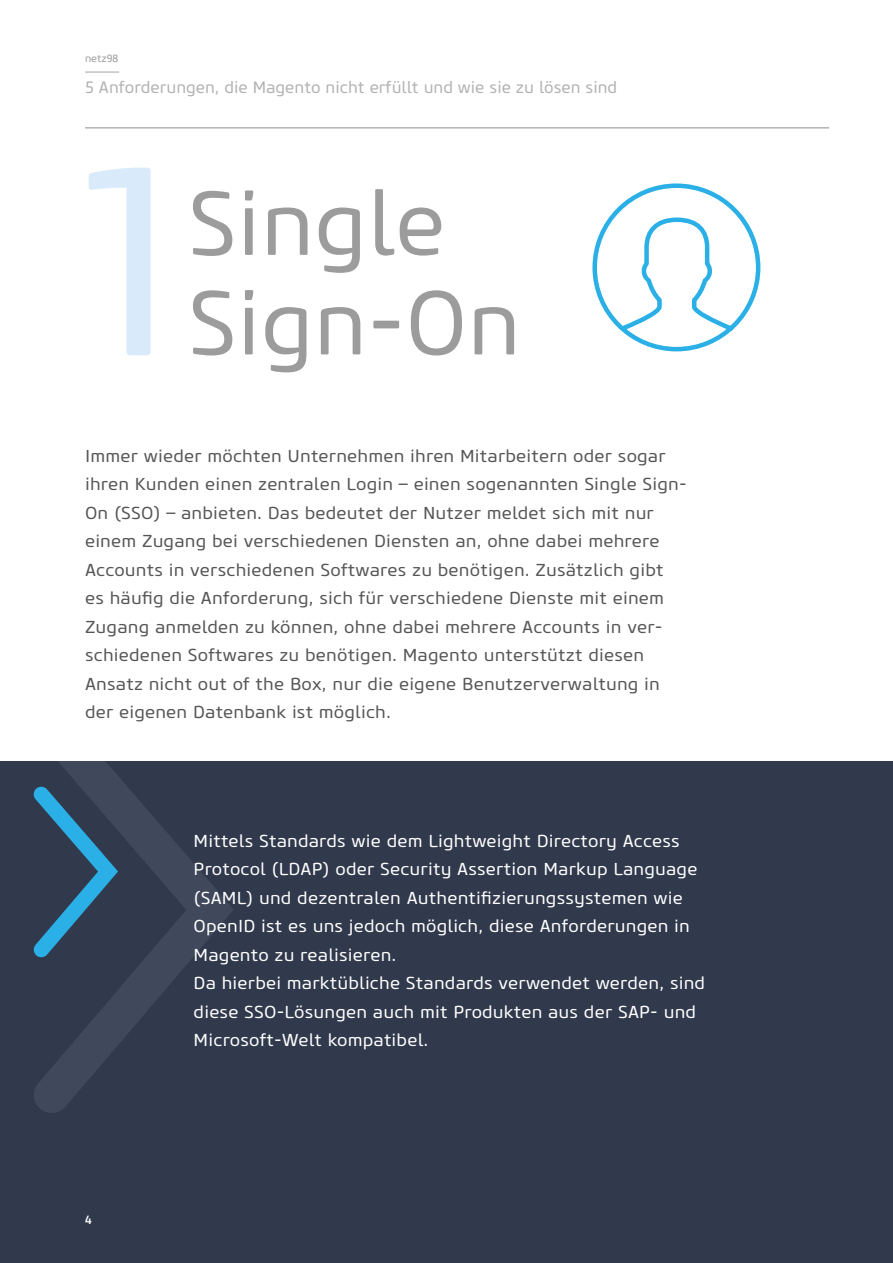
<style>
.page{position:relative;width:893px;height:1263px;background:#fff}
.page>*{position:absolute;margin:0;border:0;box-sizing:border-box;transform-origin:0 0}
.t1{font:268.2px "Core Sans M45";color:#d9ebfa}
.t2{font:90px/99.6px "Core Sans M45";color:#9c9c9d}
.t3{font:17.25px/28.5px "Core Sans M45";letter-spacing:.01em;color:#565655;scale:1.04 1}
.t4{font:17.25px/28.5px "Core Sans M45";letter-spacing:.01em;color:#fff;scale:1.04 1}
.t5{font:16.5px "Core Sans M45";color:#b1b2b3}
.t6{font:500 12px "Core Sans M55";color:#fff}
.t7{font:10.5px "Core Sans M45";color:#9c9c9d}
</style>
<div class="page">
<hr style="left:85px;top:72px;width:34px;height:1px;background:#8d8d8d">
<hr style="left:85px;top:128px;width:744px;height:1px;background:#8d8d8d">
<div style="left:0;top:761px;width:893px;height:502px;background:#31394c"></div>
<svg style="left:33px;top:761px;width:200px;height:352px"></svg>
<svg style="left:592px;top:183px;width:169px;height:169px"></svg>
<p class="t7" style="left:85px;top:52px;width:35px">netz98</p>
<p class="t5" style="left:85px;top:77px;width:534px">5 Anforderungen, die Magento nicht erfüllt und wie sie zu lösen sind</p>
<h1 class="t1" style="left:56px;top:97px;width:146px">1</h1>
<h2 class="t2" style="left:188px;top:176px;width:334px">Single<br>Sign-On</h2>
<p class="t3" style="left:85px;top:442px;width:580px">Immer wieder möchten Unternehmen ihren Mitarbeitern oder sogar ihren Kunden einen zentralen Login – einen sogenannten Single Sign-On (SSO) – anbieten. Das bedeutet der Nutzer meldet sich mit nur einem Zugang bei verschiedenen Diensten an, ohne dabei mehrere Accounts in verschiedenen Softwares zu benötigen. Zusätzlich gibt<br>es häufig die Anforderung, sich für verschiedene Dienste mit einem Zugang anmelden zu können, ohne dabei mehrere Accounts in ver&shy;schiedenen Softwares zu benötigen. Magento unterstützt diesen Ansatz nicht out of the Box, nur die eigene Benutzerverwaltung in der eigenen Datenbank ist möglich.</p>
<p class="t6" style="left:85px;top:1212px;width:8px">4</p>
<p class="t4" style="left:194px;top:827px;width:493px">Mittels Standards wie dem Lightweight Directory Access Protocol (LDAP) oder Security Assertion Markup Language (SAML) und dezentralen Authentifizierungssystemen wie OpenID ist es uns jedoch möglich, diese Anforderungen in Magento zu realisieren.<br>Da hierbei marktübliche Standards verwendet werden, sind diese SSO-Lösungen auch mit Produkten aus der SAP- und Microsoft-Welt kompatibel.</p>
</div>
